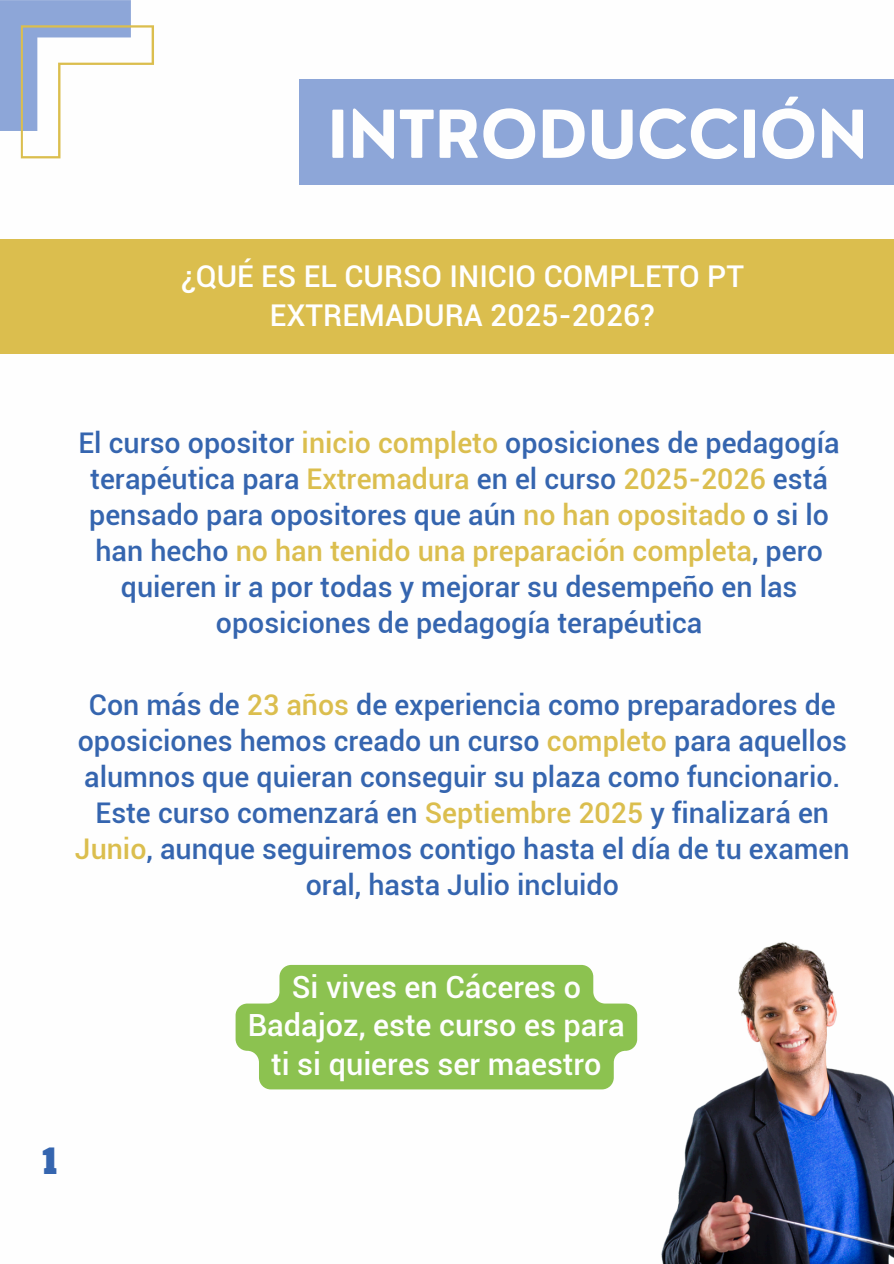
<style>
.page{position:relative;width:894px;height:1264px;background:#fff}
.page>*{position:absolute;margin:0;border:0;box-sizing:border-box;transform-origin:0 0}
.t1{font:700 64.35px "Nourd";color:#fefefe}
.t2{font:900 37.8px "TT Polls";color:#3565af}
.t3{font:500 30.6px/38.5px "Roboto";color:#fefefe;text-align:center}
.t4{font:500 30px/38.2px "Roboto";color:#fff;text-align:center}
.t5{font:500 28.5px/36px "Roboto";color:#3565af;text-align:center}
.s1{color:#dbbe4e}
</style>
<div class="page">
<div style="left:299px;top:79px;width:594px;height:106px;background:#8da6d8"></div>
<div style="left:0;top:239px;width:893px;height:115px;background:#dbbe4e"></div>
<svg style="left:0;top:0;width:154px;height:158px"></svg>
<img style="left:661px;top:941px;width:232px;height:322px">
<svg style="left:235px;top:964px;width:402px;height:125px;background:#99c864"></svg>
<h1 class="t1" style="left:327px;top:93px;width:541px">INTRODUCCIÓN</h1>
<p class="t4" style="left:181px;top:258px;width:564px">¿QUÉ ES EL CURSO INICIO COMPLETO PT<br>EXTREMADURA 2025-2026?</p>
<p class="t5" style="left:78px;top:425px;width:762px">El curso opositor <span class="s1">inicio completo</span> oposiciones de pedagogía terapéutica para <span class="s1">Extremadura</span> en el curso <span class="s1">2025-2026</span> está pensado para opositores que aún <span class="s1">no han opositado</span> o si lo han hecho <span class="s1">no han tenido una preparación completa</span>, pero quieren ir a por todas y mejorar su desempeño en las oposiciones de pedagogía terapéutica</p>
<h2 class="t5" style="left:75px;top:687px;width:776px">Con más de <span class="s1">23 años</span> de experiencia como preparadores de oposiciones hemos creado un curso <span class="s1">completo</span> para aquellos alumnos que quieran conseguir su plaza como funcionario.<br>Este curso comenzará en <span class="s1">Septiembre 2025</span> y finalizará en <span class="s1">Junio</span>, aunque seguiremos contigo hasta el día de tu examen oral, hasta Julio incluido</h2>
<p class="t2" style="left:42px;top:1144px;width:18px">1</p>
<p class="t3" style="left:248px;top:967px;width:378px">Si vives en Cáceres o<br>Badajoz, este curso es para ti si quieres ser maestro</p>
</div>
